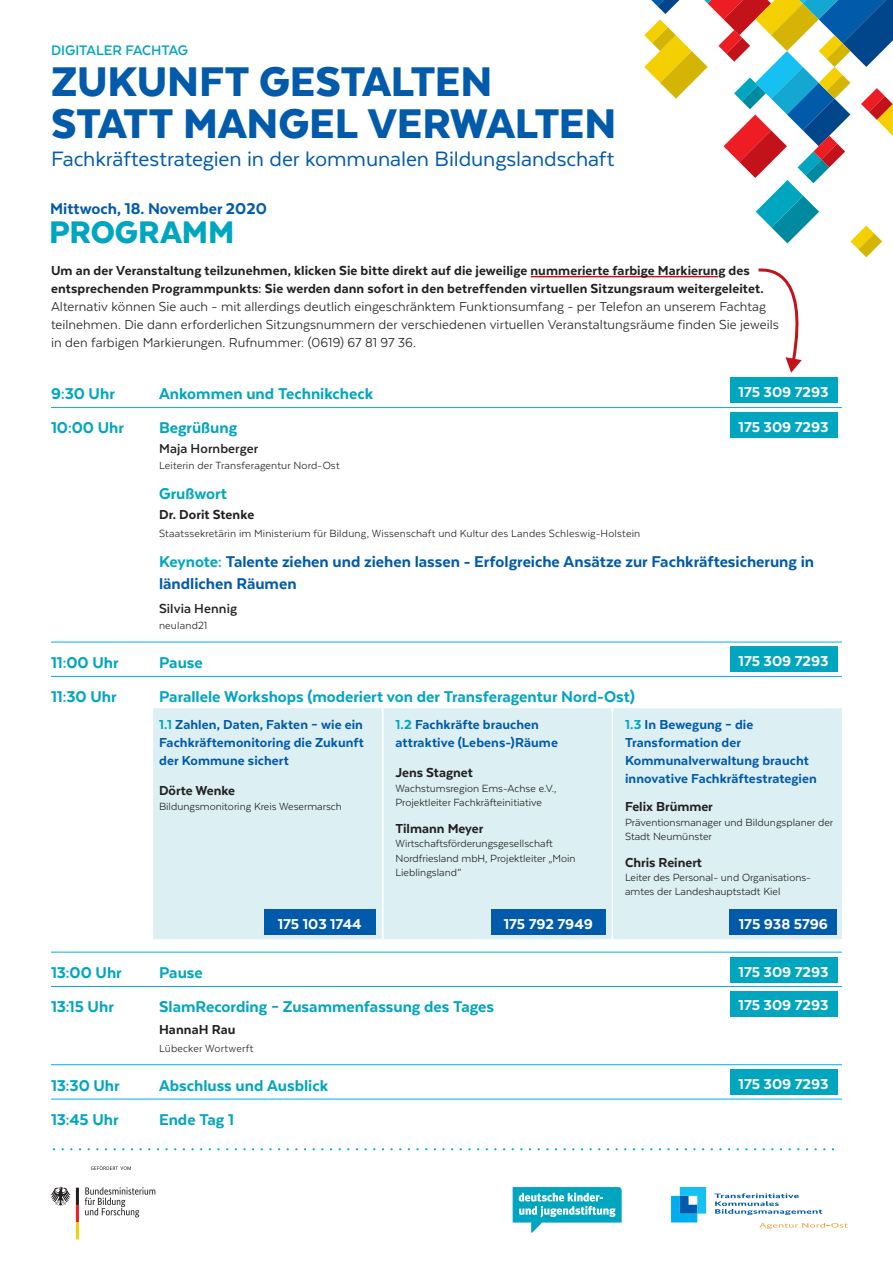
<style>
.page{position:relative;width:893px;height:1263px;background:#fff}
.page>*{position:absolute;margin:0;border:0;box-sizing:border-box;transform-origin:0 0}
.t1{font:900 47.85px "Texta";letter-spacing:-.005em;color:#015aaa}
.t2{font:900 36px "Texta";color:#00a5c0}
.t3{font:24px "Texta";letter-spacing:-.005em;color:#015aaa}
.Programm_mit_Linie{font:800 18px "Texta";color:#00a5c0}
.Programm{font:800 18px/21.6px "Texta";color:#015aaa}
.Programm-2{font:800 18px "Texta";color:#00a5c0}
.t4{font:800 16.5px "Texta";color:#fff}
.t5{font:700 15.9px "Texta";letter-spacing:-.005em;color:#00a5c0}
.t6{font:15px/18px "Texta";letter-spacing:.005em;color:#231f20}
.Programm-3{font:800 15px/18px "Texta";letter-spacing:.005em;color:#231f20}
.Workshop{font:800 15px/18px "Texta";letter-spacing:.005em;color:#015aaa;text-align:justify}
.Name_Referent{font:800 15px "Texta";color:#231f20}
.Programm-4{font:700 15px "Texta";letter-spacing:.005em;color:#231f20}
.Referent_Programm{font:800 15px "Texta";letter-spacing:.005em;color:#231f20}
.Funktion_Referent{font:12px/14.4px "Texta";color:#231f20}
.Programm-5{font:12px "Texta";letter-spacing:.01em;color:#231f20}
.Name_Referent-2{font:12px/14.4px "Texta";color:#231f20}
.Funktion{font:12px "Texta";letter-spacing:.01em;color:#231f20}
.Funktion_Referent_Pr{font:12px "Texta";letter-spacing:.015em;color:#231f20}
.s1{color:#00a5c0}
</style>
<div class="page">
<hr style="left:531px;top:276px;width:187px;height:1px;background:#c4121a">
<svg style="left:758px;top:268px;width:44px;height:105px"></svg>
<hr style="left:51px;top:407px;width:791px;height:1px;background:#00aeef">
<hr style="left:51px;top:642px;width:791px;height:1px;background:#00aeef">
<hr style="left:51px;top:676px;width:791px;height:1px;background:#00aeef">
<hr style="left:51px;top:952px;width:791px;height:1px;background:#00aeef">
<hr style="left:51px;top:986px;width:791px;height:1px;background:#00aeef">
<hr style="left:51px;top:1064px;width:791px;height:1px;background:#00aeef">
<hr style="left:51px;top:1099px;width:791px;height:1px;background:#00aeef">
<div style="left:153px;top:708px;width:689px;height:231px;background:#dcf0f4"></div>
<hr style="left:382px;top:708px;width:1px;height:231px;background:#fff">
<hr style="left:612px;top:708px;width:1px;height:231px;background:#fff">
<svg style="left:513px;top:1187px;width:109px;height:46px"></svg>
<svg style="left:759px;top:1223px;width:89px;height:6px"></svg>
<svg style="left:714px;top:1193px;width:108px;height:22px"></svg>
<svg style="left:671px;top:1187px;width:35px;height:35px"></svg>
<svg style="left:85px;top:1187px;width:70px;height:30px"></svg>
<svg style="left:91px;top:1165px;width:40px;height:5px"></svg>
<svg style="left:51px;top:1187px;width:28px;height:52px"></svg>
<svg style="left:54px;top:1148px;width:780px;height:2px"></svg>
<svg style="left:644px;top:0;width:249px;height:257px"></svg>
<div style="left:730px;top:377px;width:107px;height:26px;background:#00a5c0"></div>
<div style="left:730px;top:412px;width:107px;height:26px;background:#00a5c0"></div>
<div style="left:730px;top:646px;width:107px;height:26px;background:#00a5c0"></div>
<div style="left:730px;top:957px;width:107px;height:26px;background:#00a5c0"></div>
<div style="left:730px;top:991px;width:107px;height:26px;background:#00a5c0"></div>
<div style="left:730px;top:1069px;width:107px;height:26px;background:#00a5c0"></div>
<div style="left:264px;top:909px;width:111px;height:26px;background:#015aaa"></div>
<div style="left:491px;top:909px;width:115px;height:26px;background:#015aaa"></div>
<div style="left:730px;top:909px;width:107px;height:26px;background:#015aaa"></div>
<p class="t5" style="left:51px;top:42px;width:139px">DIGITALER FACHTAG</p>
<p class="t1" style="left:51px;top:57px;width:443px">ZUKUNFT GESTALTEN</p>
<p class="t1" style="left:51px;top:98px;width:567px">STATT MANGEL VERWALTEN</p>
<p class="t3" style="left:51px;top:147px;width:565px">Fachkräftestrategien in der kommunalen Bildungslandschaft</p>
<p class="Programm" style="left:50px;top:198px;width:218px">Mittwoch, 18. November 2020</p>
<p class="t2" style="left:49px;top:213px;width:187px">PROGRAMM</p>
<p class="Programm-3" style="left:51px;top:261px;width:714px">Um an der Veranstaltung teilzunehmen, klicken Sie bitte direkt auf die jeweilige nummerierte farbige Markierung des entsprechenden Programmpunkts: Sie werden dann sofort in den betreffenden virtuellen Sitzungsraum weitergeleitet.</p>
<p class="t6" style="left:51px;top:297px;width:729px">Alternativ können Sie auch - mit allerdings deutlich eingeschränktem Funktionsumfang - per Telefon an unserem Fachtag teilnehmen. Die dann erforderlichen Sitzungsnummern der verschiedenen virtuellen Veranstaltungsräume finden Sie jeweils in den farbigen Markierungen. Rufnummer: (0619) 67 81 97 36.</p>
<p class="t4" style="left:739px;top:384px;width:91px">175 309 7293</p>
<p class="t4" style="left:739px;top:418px;width:91px">175 309 7293</p>
<p class="Programm-2" style="left:51px;top:384px;width:65px">9:30 Uhr</p>
<p class="Programm-2" style="left:159px;top:384px;width:216px">Ankommen und Technikcheck</p>
<p class="Programm_mit_Linie" style="left:51px;top:419px;width:74px">10:00 Uhr</p>
<p class="Programm_mit_Linie" style="left:159px;top:419px;width:80px">Begrüßung</p>
<p class="Programm-4" style="left:159px;top:441px;width:101px">Maja Hornberger</p>
<p class="Funktion" style="left:159px;top:460px;width:182px">Leiterin der Transferagentur Nord-Ost</p>
<p class="Programm-2" style="left:159px;top:485px;width:70px">Grußwort</p>
<p class="Programm-3" style="left:159px;top:505px;width:97px">Dr. Dorit Stenke</p>
<p class="Programm-5" style="left:159px;top:527px;width:483px">Staatssekretärin im Ministerium für Bildung, Wissenschaft und Kultur des Landes Schleswig-Holstein</p>
<p class="Programm" style="left:159px;top:551px;width:657px"><span class="s1">Keynote:</span> Talente ziehen und ziehen lassen - Erfolgreiche Ansätze zur Fachkräftesicherung in ländlichen Räumen</p>
<p class="Programm-4" style="left:159px;top:601px;width:80px">Silvia Hennig</p>
<p class="Funktion" style="left:159px;top:619px;width:50px">neuland21</p>
<p class="Programm_mit_Linie" style="left:51px;top:653px;width:69px">11:00 Uhr</p>
<p class="Programm_mit_Linie" style="left:159px;top:653px;width:45px">Pause</p>
<p class="Programm_mit_Linie" style="left:51px;top:687px;width:67px">11:30 Uhr</p>
<p class="Programm_mit_Linie" style="left:159px;top:687px;width:478px">Parallele Workshops (moderiert von der Transferagentur Nord-Ost)</p>
<p class="Workshop" style="left:159px;top:715px;width:206px"><span class="s1">1.1</span> Zahlen, Daten, Fakten – wie ein Fachkräftemonitoring die Zukunft der Kommune sichert</p>
<p class="Name_Referent" style="left:159px;top:783px;width:78px">Dörte Wenke</p>
<p class="Funktion_Referent" style="left:159px;top:799px;width:184px">Bildungsmonitoring Kreis Wesermarsch</p>
<p class="t4" style="left:739px;top:652px;width:91px">175 309 7293</p>
<p class="Workshop" style="left:625px;top:715px;width:193px;text-align:left"><span class="s1">1.3</span> In Bewegung – die<br>Transformation der<br>Kommunalverwaltung braucht innovative Fachkräftestrategien</p>
<p class="Name_Referent" style="left:625px;top:799px;width:89px">Felix Brümmer</p>
<p class="Funktion_Referent" style="left:625px;top:815px;width:210px">Präventionsmanager und Bildungsplaner der<br>Stadt Neumünster</p>
<p class="Name_Referent" style="left:625px;top:854px;width:78px">Chris Reinert</p>
<p class="Funktion_Referent" style="left:625px;top:870px;width:187px">Leiter des Personal- und Organisations&shy;amtes der Landeshauptstadt Kiel</p>
<p class="Workshop" style="left:395px;top:715px;width:145px"><span class="s1">1.2</span> Fachkräfte brauchen</p>
<p class="Workshop" style="left:395px;top:733px;width:164px">attraktive (Lebens-)Räume</p>
<p class="Name_Referent" style="left:395px;top:765px;width:79px">Jens Stagnet</p>
<p class="Funktion_Referent" style="left:395px;top:781px;width:163px">Wachstumsregion Ems-Achse e.V.,<br>Projektleiter Fachkräfteinitiative</p>
<p class="Name_Referent" style="left:395px;top:820px;width:89px">Tilmann Meyer</p>
<p class="Name_Referent-2" style="left:395px;top:836px;width:182px">Wirtschaftsförderungsgesellschaft<br>Nordfriesland mbH, Projektleiter „Moin<br>Lieblingsland”</p>
<p class="t4" style="left:278px;top:915px;width:85px">175 103 1744</p>
<p class="t4" style="left:504px;top:915px;width:91px">175 792 7949</p>
<p class="t4" style="left:739px;top:915px;width:91px">175 938 5796</p>
<p class="Programm_mit_Linie" style="left:51px;top:963px;width:72px">13:00 Uhr</p>
<p class="Programm_mit_Linie" style="left:159px;top:963px;width:45px">Pause</p>
<p class="Programm_mit_Linie" style="left:51px;top:997px;width:64px">13:15 Uhr</p>
<p class="Programm_mit_Linie" style="left:159px;top:997px;width:337px">SlamRecording – Zusammenfassung des Tages</p>
<p class="Referent_Programm" style="left:159px;top:1021px;width:78px">HannaH Rau</p>
<p class="Funktion_Referent_Pr" style="left:159px;top:1042px;width:96px">Lübecker Wortwerft</p>
<p class="Programm_mit_Linie" style="left:51px;top:1076px;width:70px">13:30 Uhr</p>
<p class="Programm_mit_Linie" style="left:159px;top:1076px;width:171px">Abschluss und Ausblick</p>
<p class="Programm_mit_Linie" style="left:51px;top:1110px;width:69px">13:45 Uhr</p>
<p class="Programm_mit_Linie" style="left:159px;top:1110px;width:77px">Ende Tag 1</p>
<p class="t4" style="left:739px;top:963px;width:91px">175 309 7293</p>
<p class="t4" style="left:739px;top:997px;width:91px">175 309 7293</p>
<p class="t4" style="left:739px;top:1075px;width:91px">175 309 7293</p>
</div>
